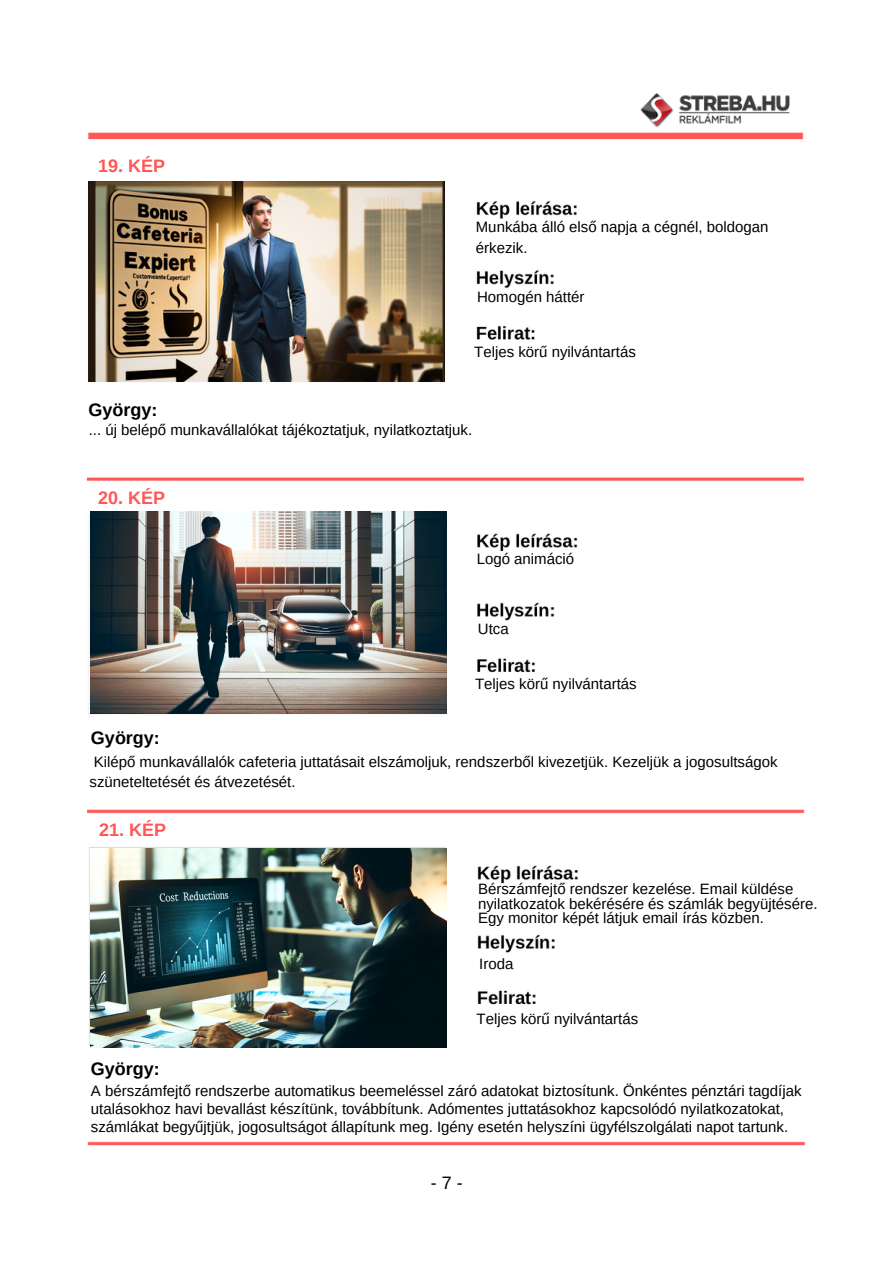
<style>
.page{position:relative;width:893px;height:1264px;background:#fff}
.page>*{position:absolute;margin:0;border:0;box-sizing:border-box;transform-origin:0 0}
.t1{font:700 18px "Arimo";color:#000}
.t2{font:700 18px "Arimo";color:#ff5757}
.t3{font:18px "Arimo";color:#000}
.t4{font:15px/20.2px "Arimo";color:#000}
</style>
<div class="page">
<img style="left:86px;top:132px;width:720px;height:1014px">
<img style="left:640px;top:93px;width:150px;height:35px">
<img style="left:90px;top:511px;width:356px;height:202px">
<img style="left:91px;top:848px;width:355px;height:199px">
<div style="left:88px;top:724px;width:97px;height:26px;background:#fff"></div>
<div style="left:88px;top:1052px;width:97px;height:32px;background:#fff"></div>
<img style="left:89px;top:182px;width:355px;height:199px">
<div style="left:86px;top:397px;width:97px;height:25px;background:#fff"></div>
<p class="t2" style="left:98px;top:156px;width:68px">19. KÉP</p>
<p class="t1" style="left:88px;top:399px;width:70px">György:</p>
<p class="t4" style="left:476px;top:217px;width:294px">Munkába álló első napja a cégnél, boldogan érkezik.</p>
<p class="t4" style="left:477px;top:287px;width:109px">Homogén háttér</p>
<p class="t4" style="left:474px;top:341px;width:163px">Teljes körű nyilvántartás</p>
<p class="t4" style="left:89px;top:420px;width:385px">... új belépő munkavállalókat tájékoztatjuk, nyilatkoztatjuk.</p>
<p class="t2" style="left:98px;top:487px;width:68px">20. KÉP</p>
<p class="t1" style="left:91px;top:727px;width:70px">György:</p>
<p class="t4" style="left:476px;top:548px;width:99px">Logó animáció</p>
<p class="t4" style="left:478px;top:619px;width:32px">Utca</p>
<p class="t4" style="left:475px;top:673px;width:163px">Teljes körű nyilvántartás</p>
<p class="t4" style="left:89px;top:751px;width:689px">Kilépő munkavállalók cafeteria juttatásait elszámoljuk, rendszerből kivezetjük. Kezeljük a jogosultságok szüneteltetését és átvezetését.</p>
<p class="t2" style="left:99px;top:819px;width:68px">21. KÉP</p>
<p class="t1" style="left:91px;top:1058px;width:70px">György:</p>
<p class="t4" style="left:478px;top:881px;width:341px;line-height:14.7px">Bérszámfejtő rendszer kezelése. Email küldése nyilatkozatok bekérésére és számlák begyüjtésére.<br>Egy monitor képét látjuk email írás közben.</p>
<p class="t4" style="left:479px;top:953px;width:36px">Iroda</p>
<p class="t4" style="left:476px;top:1008px;width:163px">Teljes körű nyilvántartás</p>
<p class="t4" style="left:91px;top:1081px;width:712px;line-height:18px">A bérszámfejtő rendszerbe automatikus beemeléssel záró adatokat biztosítunk. Önkéntes pénztári tagdíjak utalásokhoz havi bevallást készítünk, továbbítunk. Adómentes juttatásokhoz kapcsolódó nyilatkozatokat, számlákat begyűjtjük, jogosultságot állapítunk meg. Igény esetén helyszíni ügyfélszolgálati napot tartunk.</p>
<p class="t3" style="left:430px;top:1172px;width:33px">- 7 -</p>
</div>
